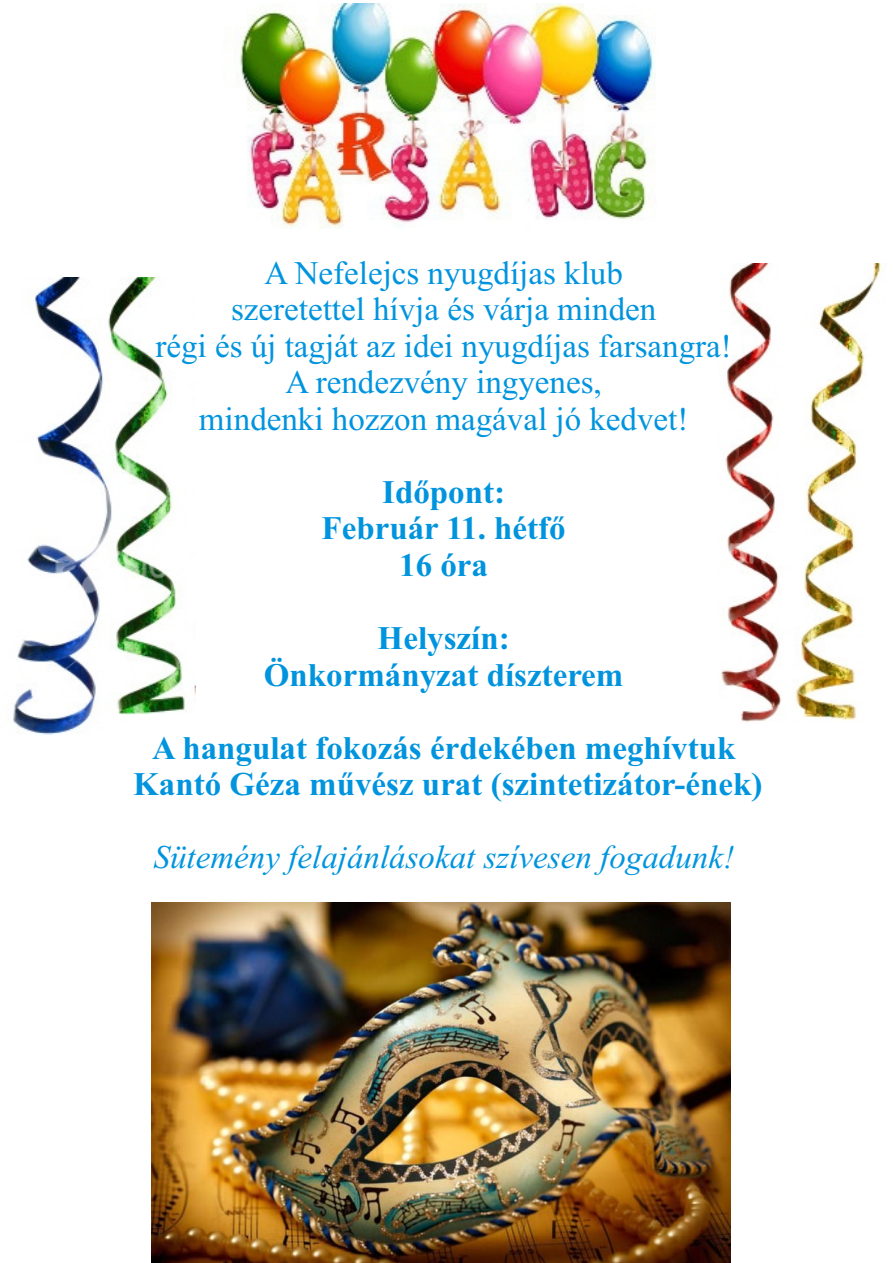
<style>
.page{position:relative;width:894px;height:1263px;background:#fff}
.page>*{position:absolute;margin:0;border:0;box-sizing:border-box;transform-origin:0 0}
.t1{font:33px/36.6px "Times New Roman";color:#0094de;text-align:center}
.t2{font:700 33px/36.6px "Times New Roman";color:#0094de;text-align:center}
.t3{font:italic 33px "Times New Roman";color:#0094de}
</style>
<div class="page">
<img style="left:13px;top:277px;width:183px;height:458px">
<img style="left:152px;top:903px;width:579px;height:360px">
<img style="left:239px;top:3px;width:416px;height:225px">
<img style="left:721px;top:263px;width:161px;height:459px">
<p class="t1" style="left:155px;top:257px;width:578px">A Nefelejcs nyugdíjas klub<br>szeretettel hívja és várja minden<br>régi és új tagját az idei nyugdíjas farsangra!<br>A rendezvény ingyenes,<br>mindenki hozzon magával jó kedvet!</p>
<p class="t2" style="left:322px;top:477px;width:246px">Idõpont:<br>Február 11. hétfõ<br>16 óra</p>
<p class="t2" style="left:264px;top:623px;width:361px">Helyszín:<br>Önkormányzat díszterem</p>
<p class="t2" style="left:133px;top:733px;width:631px">A hangulat fokozás érdekében meghívtuk<br>Kantó Géza mûvész urat (szintetizátor-ének)</p>
<p class="t3" style="left:154px;top:845px;width:582px">Sütemény felajánlásokat szívesen fogadunk!</p>
</div>
